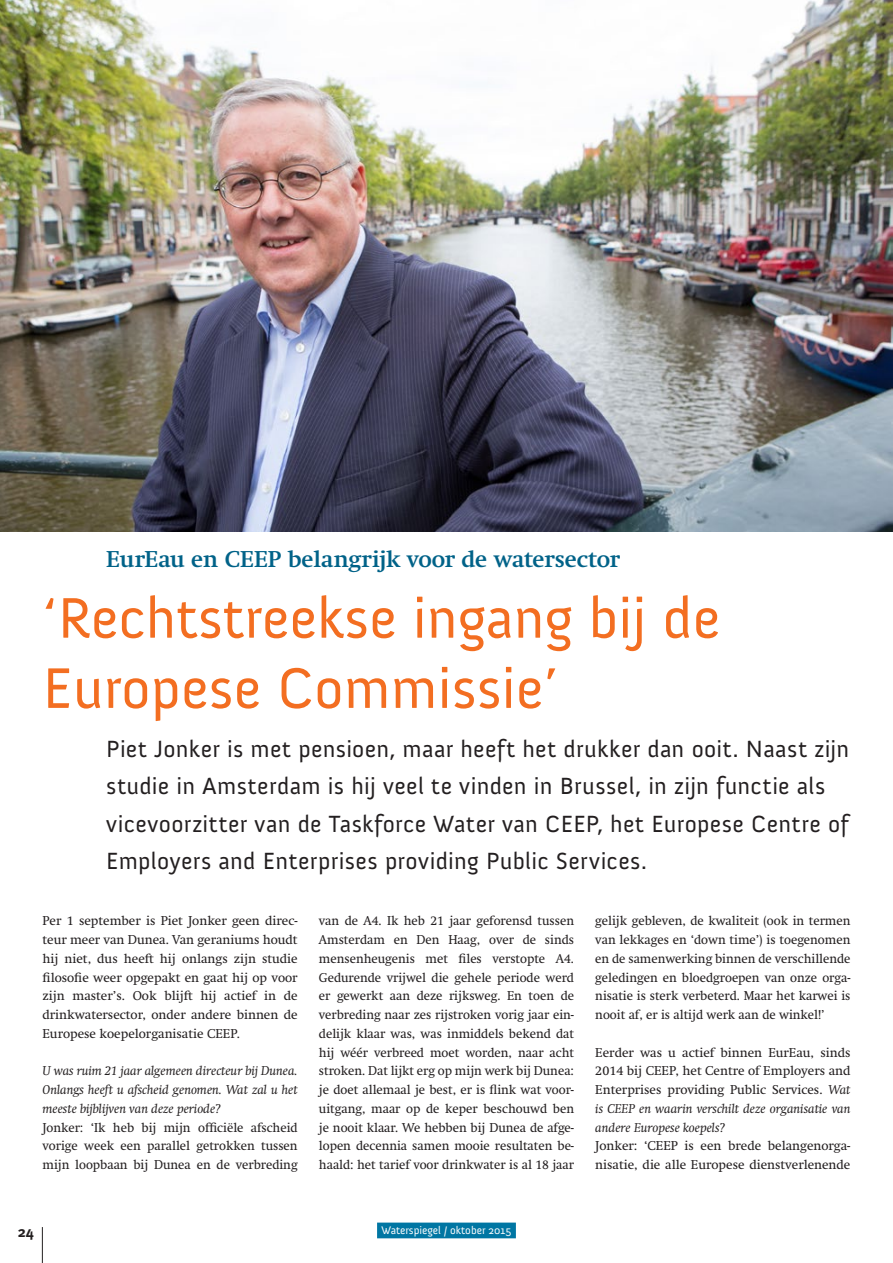
<style>
.page{position:relative;width:893px;height:1263px;background:#fff}
.page>*{position:absolute;margin:0;border:0;box-sizing:border-box;transform-origin:0 0}
.t1{font:58.5px/70.2px "Anivers";color:#f36e21}
.t2{font:24px/37.5px "Anivers";letter-spacing:.015em;color:#231f20}
.t3{font:700 22.5px "Swift";letter-spacing:-.005em;color:#006288}
.t4{font:700 15px "Meta Plus";color:#231f20}
.t5{font:12.75px/18.8px "Swift";color:#231f20;text-align:justify}
.t6{font:italic 12.75px/18.8px "Swift";color:#231f20;text-align:justify}
.t7{font:11.25px "Anivers";color:#fff}
.s1{font-style:italic}
</style>
<div class="page">
<hr style="left:42px;top:1227px;width:1px;height:36px;background:#231f20">
<div style="left:377px;top:1222px;width:139px;height:16px;background:#0076a3"></div>
<img style="left:0;top:0;width:893px;height:532px">
<h3 class="t3" style="left:106px;top:546px;width:515px">EurEau en CEEP belangrijk voor de watersector</h3>
<h1 class="t1" style="left:43px;top:584px;width:679px">‘Rechtstreekse ingang bij de<br>Europese Commissie’</h1>
<p class="t2" style="left:106px;top:730px;width:744px">Piet Jonker is met pensioen, maar heeft het drukker dan ooit. Naast zijn studie in Amsterdam is hij veel te vinden in Brussel, in zijn functie als vicevoorzitter van de Taskforce Water van CEEP, het Europese Centre of Employers and Enterprises providing Public Services.</p>
<p class="t5" style="left:43px;top:912px;width:257px">Per 1 september is Piet Jonker geen direc&shy;teur meer van Dunea. Van geraniums houdt hij niet, dus heeft hij onlangs zijn studie filosofie weer opgepakt en gaat hij op voor zijn master’s. Ook blijft hij actief in de drinkwatersector, onder andere binnen de Europese koepelorganisatie CEEP.</p>
<p class="t6" style="left:43px;top:1062px;width:257px">U was ruim 21 jaar algemeen directeur bij Dunea.<br>Onlangs heeft u afscheid genomen. Wat zal u het meeste bijblijven van deze periode?</p>
<p class="t5" style="left:43px;top:1118px;width:257px">Jonker: ‘Ik heb bij mijn officiële afscheid vorige week een parallel getrokken tussen mijn loopbaan bij Dunea en de verbreding</p>
<p class="t5" style="left:319px;top:912px;width:257px">van de A4. Ik heb 21 jaar geforensd tussen Amsterdam en Den Haag, over de sinds mensenheugenis met files verstopte A4.<br>Gedurende vrijwel die gehele periode werd er gewerkt aan deze rijksweg. En toen de verbreding naar zes rijstroken vorig jaar ein&shy;delijk klaar was, was inmiddels bekend dat hij wéér verbreed moet worden, naar acht stroken. Dat lijkt erg op mijn werk bij Dunea: je doet allemaal je best, er is flink wat voor&shy;uitgang, maar op de keper beschouwd ben je nooit klaar. We hebben bij Dunea de afge&shy;lopen decennia samen mooie resultaten be&shy;haald: het tarief voor drinkwater is al 18 jaar</p>
<p class="t5" style="left:595px;top:912px;width:257px">gelijk gebleven, de kwaliteit (ook in termen van lekkages en ‘down time’) is toegenomen en de samenwerking binnen de verschillende geledingen en bloedgroepen van onze orga&shy;nisatie is sterk verbeterd. Maar het karwei is nooit af, er is altijd werk aan de winkel!’</p>
<p class="t5" style="left:595px;top:1043px;width:257px">Eerder was u actief binnen EurEau, sinds 2014 bij CEEP, het Centre of Employers and Enterprises providing Public Services. <span class="s1">Wat is CEEP en waarin verschilt deze organisatie van andere Europese koepels?</span></p>
<p class="t5" style="left:595px;top:1137px;width:257px">Jonker: ‘CEEP is een brede belangenorga&shy;nisatie, die alle Europese dienstverlenende</p>
<p class="t4" style="left:18px;top:1223px;width:18px">24</p>
<p class="t7" style="left:381px;top:1224px;width:132px">Waterspiegel / oktober 2015</p>
</div>
